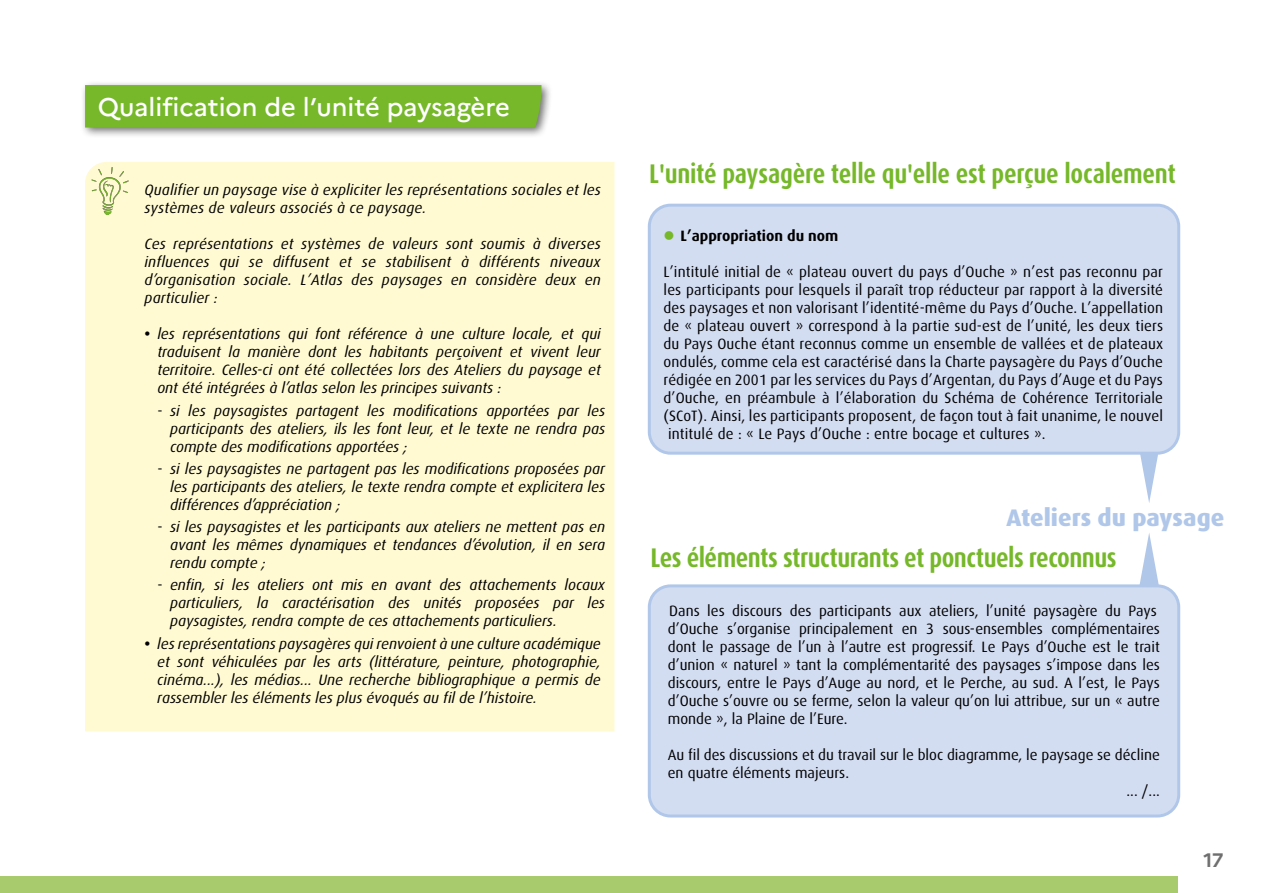
<style>
.page{position:relative;width:1263px;height:893px;background:#fff}
.page>*{position:absolute;margin:0;border:0;box-sizing:border-box;transform-origin:0 0}
.t1{font:700 condensed 27px "Dax OT";letter-spacing:-.015em;color:#76b82a}
.t2{font:500 25.5px "Marianne";color:#fff}
.t3{font:800 24px "Dax OT";color:#b0c7e9}
.t4{font:700 19.5px "Marianne";color:#706f6f}
.t5{font:italic 15px/18px "Dax OT";color:#000;text-align:justify}
.t6{font:15px/18px "Dax OT";color:#000}
.t7{font:700 15px "Dax OT";color:#000}
.s1{font-weight:700;font-style:normal}
.s2{font-style:normal}
</style>
<div class="page">
<div style="left:0;top:876px;width:1178px;height:17px;background:#a8cc6d"></div>
<svg style="left:1139px;top:533px;width:20px;height:51px"></svg>
<svg style="left:1140px;top:455px;width:18px;height:48px"></svg>
<div style="left:80px;top:80px;width:473px;height:59px;background:#000;opacity:.56"></div>
<div style="left:85px;top:85px;width:456px;height:43px;background:#76b82a"></div>
<div style="left:649px;top:586px;width:530px;height:230px;background:#d3ddf2;border-radius:21px"></div>
<div style="left:648px;top:584px;width:532px;height:233px;border:3px solid #b0c7e9;border-radius:21px"></div>
<div style="left:649px;top:205px;width:530px;height:248px;background:#d3ddf2;border-radius:21px"></div>
<div style="left:648px;top:204px;width:532px;height:251px;border:3px solid #b0c7e9;border-radius:21px"></div>
<div style="left:85px;top:162px;width:529px;height:569px;background:#fffad2"></div>
<svg style="left:85px;top:162px;width:58px;height:59px;background:#f3f1c6"></svg>
<h2 class="t2" style="left:98px;top:91px;width:414px">Qualification de l’unité paysagère</h2>
<p class="t5" style="left:145px;top:181px;width:458px">Qualifier un paysage vise à expliciter les représentations sociales et les systèmes de valeurs associés à ce paysage.</p>
<p class="t5" style="left:145px;top:235px;width:458px">Ces représentations et systèmes de valeurs sont soumis à diverses influences qui se diffusent et se stabilisent à différents niveaux d’organisation sociale. L’Atlas des paysages en considère deux en particulier :</p>
<p class="t5" style="left:157px;top:325px;width:445px;text-indent:-13px"><span class="s1">•</span> les représentations qui font référence à une culture locale, et qui traduisent la manière dont les habitants perçoivent et vivent leur territoire. Celles-ci ont été collectées lors des Ateliers du paysage et ont été intégrées à l’atlas selon les principes suivants :</p>
<p class="t5" style="left:170px;top:402px;width:436px;text-indent:-13px"><span class="s2">-</span> si les paysagistes partagent les modifications apportées par les participants des ateliers, ils les font leur, et le texte ne rendra pas compte des modifications apportées ;</p>
<p class="t5" style="left:170px;top:460px;width:437px;text-indent:-13px"><span class="s2">-</span> si les paysagistes ne partagent pas les modifications proposées par les participants des ateliers, le texte rendra compte et explicitera les différences d’appréciation ;</p>
<p class="t5" style="left:170px;top:518px;width:437px;text-indent:-13px"><span class="s2">-</span> si les paysagistes et les participants aux ateliers ne mettent pas en avant les mêmes dynamiques et tendances d’évolution, il en sera rendu compte ;</p>
<p class="t5" style="left:170px;top:576px;width:437px;text-indent:-13px"><span class="s2">-</span> enfin, si les ateliers ont mis en avant des attachements locaux particuliers, la caractérisation des unités proposées par les paysagistes, rendra compte de ces attachements particuliers.</p>
<p class="t5" style="left:157px;top:635px;width:445px;text-indent:-13px"><span class="s1">•</span> les représentations paysagères qui renvoient à une culture académique et sont véhiculées par les arts (littérature, peinture, photographie, cinéma...), les médias... Une recherche bibliographique a permis de rassembler les éléments les plus évoqués au fil de l’histoire.</p>
<h1 class="t1" style="left:649px;top:156px;width:528px">L'unité paysagère telle qu'elle est perçue localement</h1>
<p class="t7" style="left:680px;top:227px;width:159px">L’appropriation du nom</p>
<p class="t6" style="left:663px;top:263px;width:501px">L’intitulé initial de « plateau ouvert du pays d’Ouche » n’est pas reconnu par</p>
<p class="t6" style="left:663px;top:281px;width:501px">les participants pour lesquels il paraît trop réducteur par rapport à la diversité</p>
<p class="t6" style="left:663px;top:299px;width:501px">des paysages et non valorisant l’identité-même du Pays d’Ouche. L’appellation</p>
<p class="t6" style="left:663px;top:317px;width:501px">de « plateau ouvert » correspond à la partie sud-est de l’unité, les deux tiers</p>
<p class="t6" style="left:663px;top:335px;width:501px">du Pays Ouche étant reconnus comme un ensemble de vallées et de plateaux</p>
<p class="t6" style="left:663px;top:353px;width:501px">ondulés, comme cela est caractérisé dans la Charte paysagère du Pays d’Ouche</p>
<p class="t6" style="left:663px;top:371px;width:501px">rédigée en 2001 par les services du Pays d’Argentan, du Pays d’Auge et du Pays</p>
<p class="t6" style="left:663px;top:389px;width:501px">d’Ouche, en préambule à l’élaboration du Schéma de Cohérence Territoriale</p>
<p class="t6" style="left:663px;top:407px;width:501px">(SCoT). Ainsi, les participants proposent, de façon tout à fait unanime, le nouvel</p>
<p class="t6" style="left:668px;top:425px;width:379px">intitulé de : « Le Pays d’Ouche : entre bocage et cultures ».</p>
<h3 class="t3" style="left:1006px;top:503px;width:219px">Ateliers du paysage</h3>
<h1 class="t1" style="left:650px;top:540px;width:468px">Les éléments structurants et ponctuels reconnus</h1>
<p class="t6" style="left:668px;top:602px;width:494px">Dans les discours des participants aux ateliers, l’unité paysagère du Pays d’Ouche s’organise principalement en 3 sous-ensembles complémentaires dont le passage de l’un à l’autre est progressif. Le Pays d’Ouche est le trait d’union « naturel » tant la complémentarité des paysages s’impose dans les discours, entre le Pays d’Auge au nord, et le Perche, au sud. A l’est, le Pays d’Ouche s’ouvre ou se ferme, selon la valeur qu’on lui attribue, sur un « autre monde », la Plaine de l’Eure.</p>
<p class="t6" style="left:668px;top:746px;width:494px">Au fil des discussions et du travail sur le bloc diagramme, le paysage se décline</p>
<p class="t6" style="left:668px;top:764px;width:183px">en quatre éléments majeurs.</p>
<p class="t6" style="left:1126px;top:782px;width:35px">... /...</p>
<h3 class="t4" style="left:1203px;top:849px;width:22px">17</h3>
</div>
